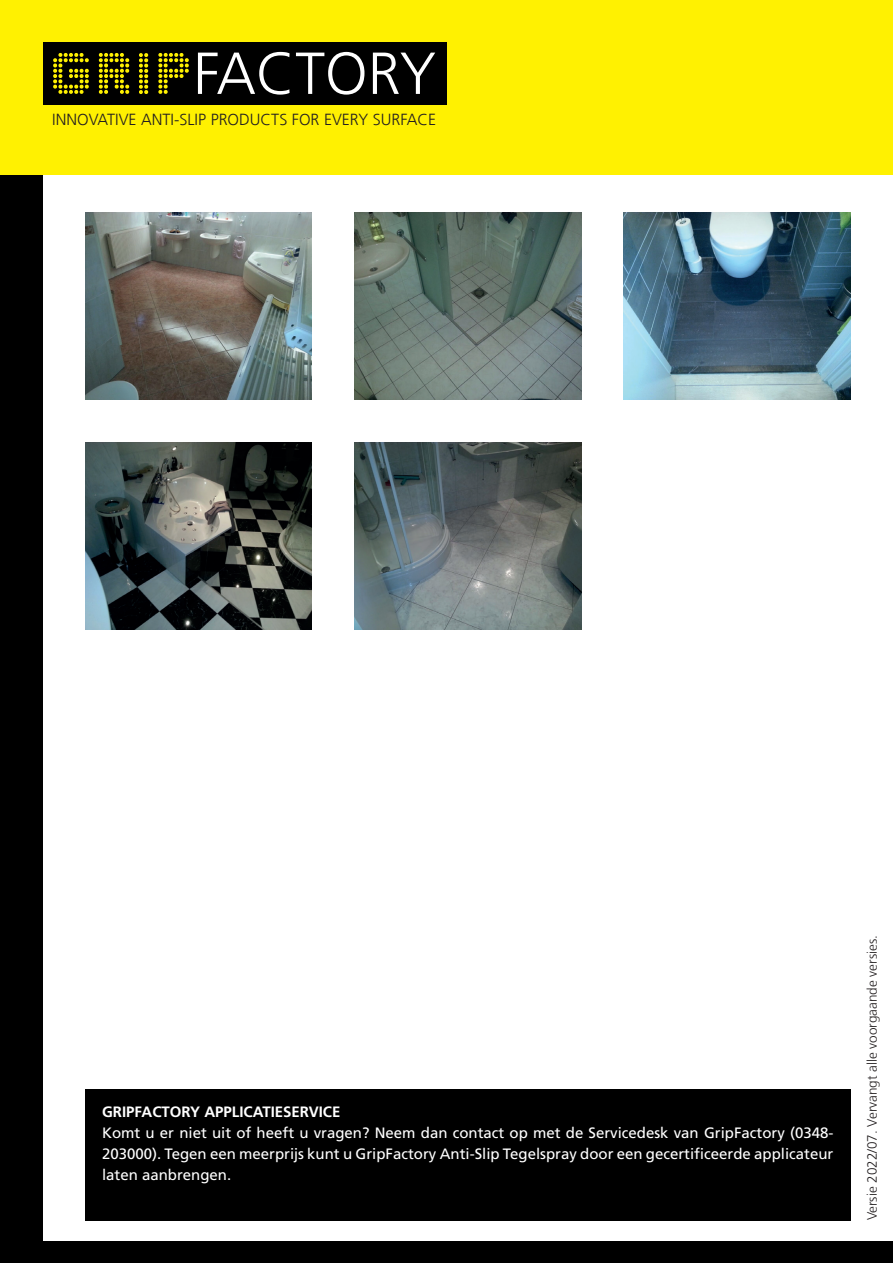
<style>
.page{position:relative;width:893px;height:1263px;background:#fff}
.page>*{position:absolute;margin:0;border:0;box-sizing:border-box;transform-origin:0 0}
.t1{font:300 59.25px "Frutiger LT Com";color:#fff}
.t2{font:300 16.05px "Frutiger LT Com";color:#231f20}
.t3{font:15px/21px "Frutiger LT Com";color:#fff;text-align:justify}
.t4{font:700 15px "Frutiger LT Com";color:#fff}
.t5{font:300 13.5px "Frutiger LT Com";color:#231f20}
.s1{font-family:"CF Dots";font-weight:400;font-size:51.6px;color:#fff101}
</style>
<div class="page">
<div style="left:0;top:175px;width:43px;height:1088px;background:#000"></div>
<div style="left:0;top:0;width:893px;height:175px;background:#fff101"></div>
<div style="left:43px;top:43px;width:403px;height:63px;background:#000"></div>
<div style="left:43px;top:1242px;width:850px;height:21px;background:#000"></div>
<div style="left:85px;top:1089px;width:765px;height:131px;background:#000"></div>
<img style="left:354px;top:213px;width:227px;height:187px">
<img style="left:85px;top:213px;width:227px;height:187px">
<img style="left:624px;top:213px;width:226px;height:187px">
<img style="left:85px;top:442px;width:227px;height:187px">
<img style="left:354px;top:442px;width:227px;height:187px">
<h1 class="t1" style="left:48px;top:39px;width:390px"><span class="s1">GRiP</span>FACTORY</h1>
<p class="t2" style="left:52px;top:110px;width:385px">INNOVATIVE ANTI-SLIP PRODUCTS FOR EVERY SURFACE</p>
<p class="t4" style="left:102px;top:1103px;width:240px">GRIPFACTORY APPLICATIESERVICE</p>
<p class="t3" style="left:102px;top:1122px;width:733px">Komt u er niet uit of heeft u vragen? Neem dan contact op met de Servicedesk van GripFactory (0348- 203000). Tegen een meerprijs kunt u GripFactory Anti-Slip Tegelspray door een gecertificeerde applicateur laten aanbrengen.</p>
<p class="t5" style="left:864px;top:1220px;width:287px;rotate:-90deg">Versie 2022/07. Vervangt alle voorgaande versies.</p>
</div>
